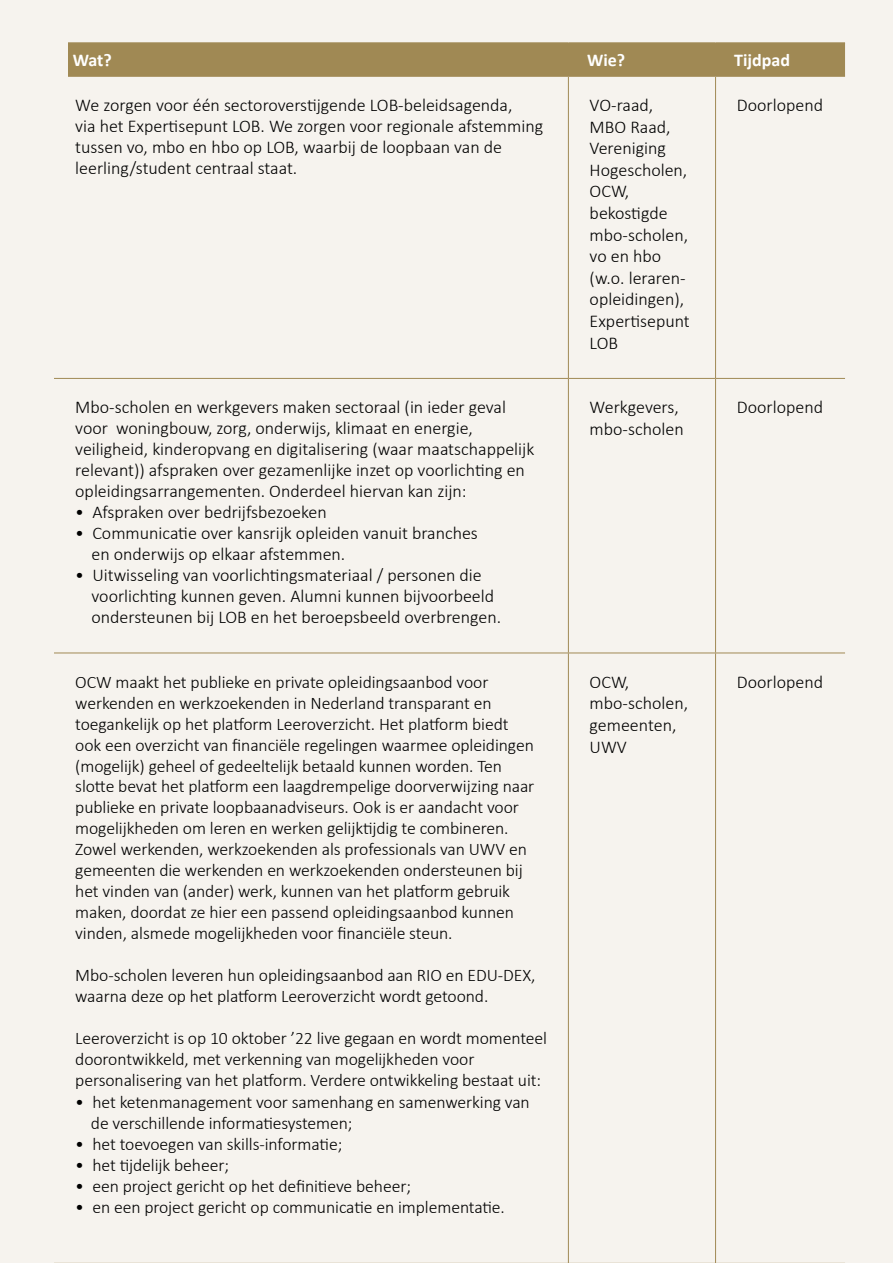
<style>
.page{position:relative;width:893px;height:1263px;background:#f6f3ee}
.page>*{position:absolute;margin:0;border:0;box-sizing:border-box;transform-origin:0 0}
.t1{font:300 18px/21.6px "Calibri";color:#000}
.t2{font:700 18px "Calibri";color:#fff}
.t3{font:300 17.7px/21px "Calibri";letter-spacing:-.005em;color:#000}
.s1{font-size:18px}
</style>
<div class="page">
<div style="left:68px;top:43px;width:777px;height:33px;background:#a08954"></div>
<hr style="left:568px;top:77px;width:1px;height:301px;background:#a08954">
<hr style="left:715px;top:77px;width:1px;height:301px;background:#a08954">
<hr style="left:54px;top:378px;width:514px;height:1px;background:#a08954">
<hr style="left:568px;top:378px;width:147px;height:1px;background:#a08954">
<hr style="left:568px;top:379px;width:1px;height:274px;background:#a08954">
<hr style="left:716px;top:378px;width:129px;height:1px;background:#a08954">
<hr style="left:715px;top:379px;width:1px;height:274px;background:#a08954">
<hr style="left:54px;top:653px;width:514px;height:1px;background:#a08954">
<hr style="left:568px;top:653px;width:147px;height:1px;background:#a08954">
<hr style="left:568px;top:653px;width:1px;height:610px;background:#a08954">
<hr style="left:716px;top:653px;width:129px;height:1px;background:#a08954">
<hr style="left:715px;top:653px;width:1px;height:610px;background:#a08954">
<hr style="left:54px;top:1262px;width:514px;height:1px;background:#a08954">
<hr style="left:568px;top:1262px;width:147px;height:1px;background:#a08954">
<hr style="left:716px;top:1262px;width:129px;height:1px;background:#a08954">
<hr style="left:54px;top:42px;width:514px;height:2px;background:#a08954">
<hr style="left:568px;top:42px;width:147px;height:2px;background:#a08954">
<hr style="left:716px;top:42px;width:129px;height:2px;background:#a08954">
<hr style="left:568px;top:44px;width:1px;height:32px;background:#a08954">
<hr style="left:715px;top:44px;width:1px;height:32px;background:#a08954">
<hr style="left:54px;top:76px;width:514px;height:1px;background:#a08954">
<hr style="left:568px;top:76px;width:147px;height:1px;background:#a08954">
<hr style="left:716px;top:76px;width:129px;height:1px;background:#a08954">
<div style="left:7px;top:13px;width:61px;height:81px;background:#f6f3ee"></div>
<p class="t2" style="left:73px;top:48px;width:40px">Wat?</p>
<p class="t2" style="left:587px;top:48px;width:40px">Wie?</p>
<p class="t2" style="left:734px;top:48px;width:57px">Tijdpad</p>
<p class="t1" style="left:75px;top:94px;width:469px;line-height:21px">We zorgen voor één sectoroverstijgende LOB-beleidsagenda,<br>via het Expertisepunt LOB. We zorgen voor regionale afstemming tussen vo, mbo en hbo op LOB, waarbij de loopbaan van de leerling/student centraal staat.</p>
<p class="t1" style="left:590px;top:94px;width:102px">VO-raad,<br>MBO Raad,<br>Vereniging<br>Hogescholen,<br>OCW, bekostigde mbo-scholen, vo en hbo (w.o. leraren&shy;opleidingen),<br>Expertisepunt<br>LOB</p>
<p class="t1" style="left:737px;top:94px;width:88px">Doorlopend</p>
<p class="t1" style="left:75px;top:397px;width:461px;line-height:21px">Mbo-scholen en werkgevers maken sectoraal (in ieder geval voor woningbouw, zorg, onderwijs, klimaat en energie, veiligheid, kinderopvang en digitalisering (waar maatschappelijk relevant)) afspraken over gezamenlijke inzet op voorlichting en opleidingsarrangementen. Onderdeel hiervan kan zijn:</p>
<p class="t1" style="left:75px;top:501px;width:253px">• Afspraken over bedrijfsbezoeken</p>
<p class="t1" style="left:92px;top:523px;width:388px;line-height:21px;text-indent:-16px">• Communicatie over kansrijk opleiden vanuit branches en onderwijs op elkaar afstemmen.</p>
<p class="t1" style="left:92px;top:565px;width:411px;line-height:21px;text-indent:-16px">• Uitwisseling van voorlichtingsmateriaal / personen die voorlichting kunnen geven. Alumni kunnen bijvoorbeeld ondersteunen bij LOB en het beroepsbeeld overbrengen.</p>
<p class="t3" style="left:75px;top:671px;width:461px">OCW maakt het publieke en private opleidingsaanbod voor werkenden en werkzoekenden in Nederland transparant en toegankelijk op het platform Leeroverzicht. Het platform biedt ook een overzicht van financiële regelingen waarmee opleidingen (mogelijk) geheel of gedeeltelijk betaald kunnen worden. Ten slotte bevat het platform een laagdrempelige doorverwijzing naar publieke en private loopbaanadviseurs. Ook is er aandacht voor mogelijkheden om leren en werken gelijktijdig te combineren.<br>Zowel werkenden, werkzoekenden als professionals van UWV en gemeenten die werkenden en werkzoekenden ondersteunen bij het vinden van (ander) werk, kunnen van het platform gebruik maken, doordat ze hier een passend opleidingsaanbod kunnen vinden, alsmede mogelijkheden voor financiële steun.</p>
<p class="t3" style="left:75px;top:965px;width:462px">Mbo-scholen leveren hun opleidingsaanbod aan RIO en EDU-DEX, waarna deze op het platform Leeroverzicht wordt getoond.</p>
<p class="t3" style="left:75px;top:1028px;width:473px">Leeroverzicht is op 10 oktober ’22 live gegaan en wordt momenteel doorontwikkeld, met verkenning van mogelijkheden voor personalisering van het platform. Verdere ontwikkeling bestaat uit:</p>
<p class="t3" style="left:91px;top:1091px;width:440px;text-indent:-16px"><span class="s1">•</span> het ketenmanagement voor samenhang en samenwerking van de verschillende informatiesystemen;</p>
<p class="t3" style="left:75px;top:1133px;width:269px"><span class="s1">•</span> het toevoegen van skills-informatie;</p>
<p class="t3" style="left:75px;top:1154px;width:155px"><span class="s1">•</span> het tijdelijk beheer;</p>
<p class="t3" style="left:75px;top:1175px;width:337px"><span class="s1">•</span> een project gericht op het definitieve beheer;</p>
<p class="t3" style="left:75px;top:1196px;width:431px"><span class="s1">•</span> en een project gericht op communicatie en implementatie.</p>
<p class="t1" style="left:590px;top:396px;width:96px">Werkgevers, mbo-scholen</p>
<p class="t1" style="left:737px;top:396px;width:88px">Doorlopend</p>
<p class="t1" style="left:590px;top:671px;width:100px">OCW, mbo-scholen, gemeenten,<br>UWV</p>
<p class="t1" style="left:737px;top:671px;width:88px">Doorlopend</p>
</div>
